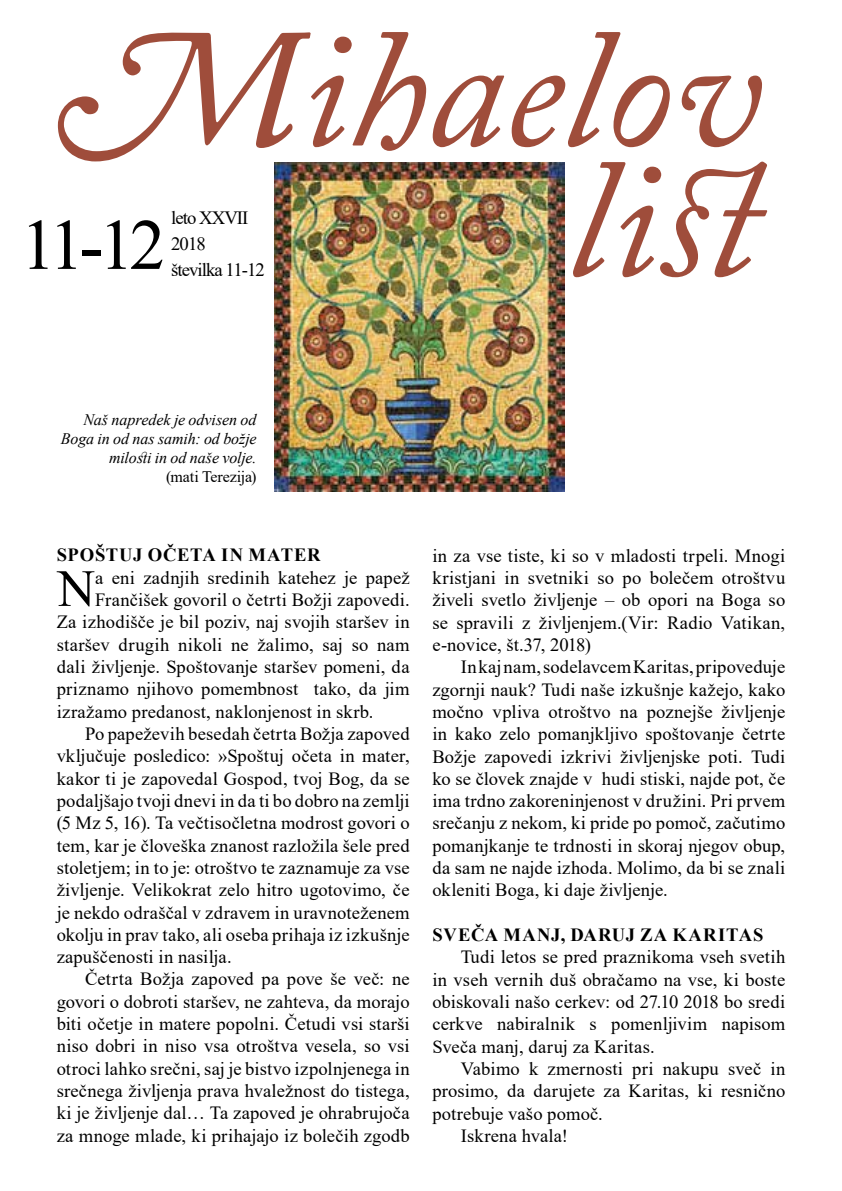
<style>
.page{position:relative;width:842px;height:1191px;background:#fff}
.page>*{position:absolute;margin:0;border:0;box-sizing:border-box;transform-origin:0 0}
.t1{font:italic 168px/130px "Adobe Caslon Pro";color:#9f4d3b;text-align:right}
.t2{font:72px "Times New Roman";color:#000}
.t3{font:52.4px "Times New Roman";color:#000}
.t4{font:18.8px/26px "Times New Roman";letter-spacing:-.05em;color:#000}
.t5{font:18.6px/22.4px "Times New Roman";letter-spacing:.01em;color:#000;text-align:justify}
.t6{font:700 18.6px "Times New Roman";letter-spacing:.045em;color:#000}
.t7{font:italic 16px/19.2px "Times New Roman";letter-spacing:-.005em;color:#000;text-align:right}
.t8{font:16px "Times New Roman";letter-spacing:-.01em;color:#000}
</style>
<div class="page">
<img style="left:274px;top:163px;width:290px;height:329px">
<h1 class="t1" style="left:58px;top:22px;width:710px">Mihaelov list</h1>
<p class="t4" style="left:171px;top:204px;width:79px">leto XXVII<br>2018</p>
<h2 class="t2" style="left:20px;top:194px;width:147px">11-12</h2>
<p class="t4" style="left:171px;top:256px;width:95px">številka 11-12</p>
<p class="t7" style="left:61px;top:409px;width:197px">Naš napredek je odvisen od<br>Boga in od nas samih: od božje milosti in od naše volje.</p>
<p class="t8" style="left:166px;top:466px;width:92px">(mati Terezija)</p>
<p class="t6" style="left:57px;top:541px;width:265px">SPOŠTUJ OČETA IN MATER</p>
<h3 class="t3" style="left:57px;top:551px;width:39px">N</h3>
<p class="t5" style="left:95px;top:565px;width:316px">a eni zadnjih sredinih katehez je papež</p>
<p class="t5" style="left:95px;top:588px;width:316px">Frančišek govoril o četrti Božji zapovedi.</p>
<p class="t5" style="left:57px;top:610px;width:354px">Za izhodišče je bil poziv, naj svojih staršev in</p>
<p class="t5" style="left:57px;top:632px;width:354px">staršev drugih nikoli ne žalimo, saj so nam</p>
<p class="t5" style="left:57px;top:655px;width:354px">dali življenje. Spoštovanje staršev pomeni, da</p>
<p class="t5" style="left:57px;top:677px;width:354px">priznamo njihovo pomembnost tako, da jim</p>
<p class="t5" style="left:57px;top:699px;width:318px">izražamo predanost, naklonjenost in skrb.</p>
<p class="t5" style="left:85px;top:722px;width:326px">Po papeževih besedah četrta Božja zapoved</p>
<p class="t5" style="left:57px;top:744px;width:354px">vključuje posledico: »Spoštuj očeta in mater,</p>
<p class="t5" style="left:57px;top:766px;width:354px">kakor ti je zapovedal Gospod, tvoj Bog, da se</p>
<p class="t5" style="left:57px;top:789px;width:354px">podaljšajo tvoji dnevi in da ti bo dobro na zemlji</p>
<p class="t5" style="left:57px;top:811px;width:354px">(5 Mz 5, 16). Ta večtisočletna modrost govori o</p>
<p class="t5" style="left:57px;top:833px;width:354px">tem, kar je človeška znanost razložila šele pred</p>
<p class="t5" style="left:57px;top:856px;width:354px">stoletjem; in to je: otroštvo te zaznamuje za vse</p>
<p class="t5" style="left:57px;top:878px;width:354px">življenje. Velikokrat zelo hitro ugotovimo, če</p>
<p class="t5" style="left:57px;top:900px;width:354px">je nekdo odraščal v zdravem in uravnoteženem</p>
<p class="t5" style="left:57px;top:922px;width:354px">okolju in prav tako, ali oseba prihaja iz izkušnje</p>
<p class="t5" style="left:57px;top:945px;width:177px">zapuščenosti in nasilja.</p>
<p class="t5" style="left:85px;top:967px;width:326px">Četrta Božja zapoved pa pove še več: ne</p>
<p class="t5" style="left:57px;top:989px;width:354px">govori o dobroti staršev, ne zahteva, da morajo</p>
<p class="t5" style="left:57px;top:1012px;width:354px">biti očetje in matere popolni. Četudi vsi starši</p>
<p class="t5" style="left:57px;top:1034px;width:354px">niso dobri in niso vsa otroštva vesela, so vsi</p>
<p class="t5" style="left:57px;top:1056px;width:354px">otroci lahko srečni, saj je bistvo izpolnjenega in</p>
<p class="t5" style="left:57px;top:1079px;width:354px">srečnega življenja prava hvaležnost do tistega,</p>
<p class="t5" style="left:57px;top:1101px;width:354px">ki je življenje dal… Ta zapoved je ohrabrujoča</p>
<p class="t5" style="left:57px;top:1123px;width:354px">za mnoge mlade, ki prihajajo iz bolečih zgodb</p>
<p class="t5" style="left:432px;top:543px;width:354px">in za vse tiste, ki so v mladosti trpeli. Mnogi kristjani in svetniki so po bolečem otroštvu živeli svetlo življenje – ob opori na Boga so se spravili z življenjem.(Vir: Radio Vatikan, e-novice, št.37, 2018)</p>
<p class="t5" style="left:432px;top:655px;width:354px;text-indent:28px">In kaj nam, sodelavcem Karitas, pripoveduje zgornji nauk? Tudi naše izkušnje kažejo, kako močno vpliva otroštvo na poznejše življenje in kako zelo pomanjkljivo spoštovanje četrte Božje zapovedi izkrivi življenjske poti. Tudi ko se človek znajde v hudi stiski, najde pot, če ima trdno zakoreninjenost v družini. Pri prvem srečanju z nekom, ki pride po pomoč, začutimo pomanjkanje te trdnosti in skoraj njegov obup, da sam ne najde izhoda. Molimo, da bi se znali okleniti Boga, ki daje življenje.</p>
<p class="t6" style="left:432px;top:921px;width:333px">SVEČA MANJ, DARUJ ZA KARITAS</p>
<p class="t5" style="left:432px;top:945px;width:354px;text-indent:28px">Tudi letos se pred praznikoma vseh svetih in vseh vernih duš obračamo na vse, ki boste obiskovali našo cerkev: od 27.10 2018 bo sredi cerkve nabiralnik s pomenljivim napisom Sveča manj, daruj za Karitas.</p>
<p class="t5" style="left:461px;top:1057px;width:326px">Vabimo k zmernosti pri nakupu sveč in</p>
<p class="t5" style="left:432px;top:1079px;width:354px">prosimo, da darujete za Karitas, ki resnično</p>
<p class="t5" style="left:432px;top:1101px;width:172px">potrebuje vašo pomoč.</p>
<p class="t5" style="left:461px;top:1124px;width:109px">Iskrena hvala!</p>
</div>
